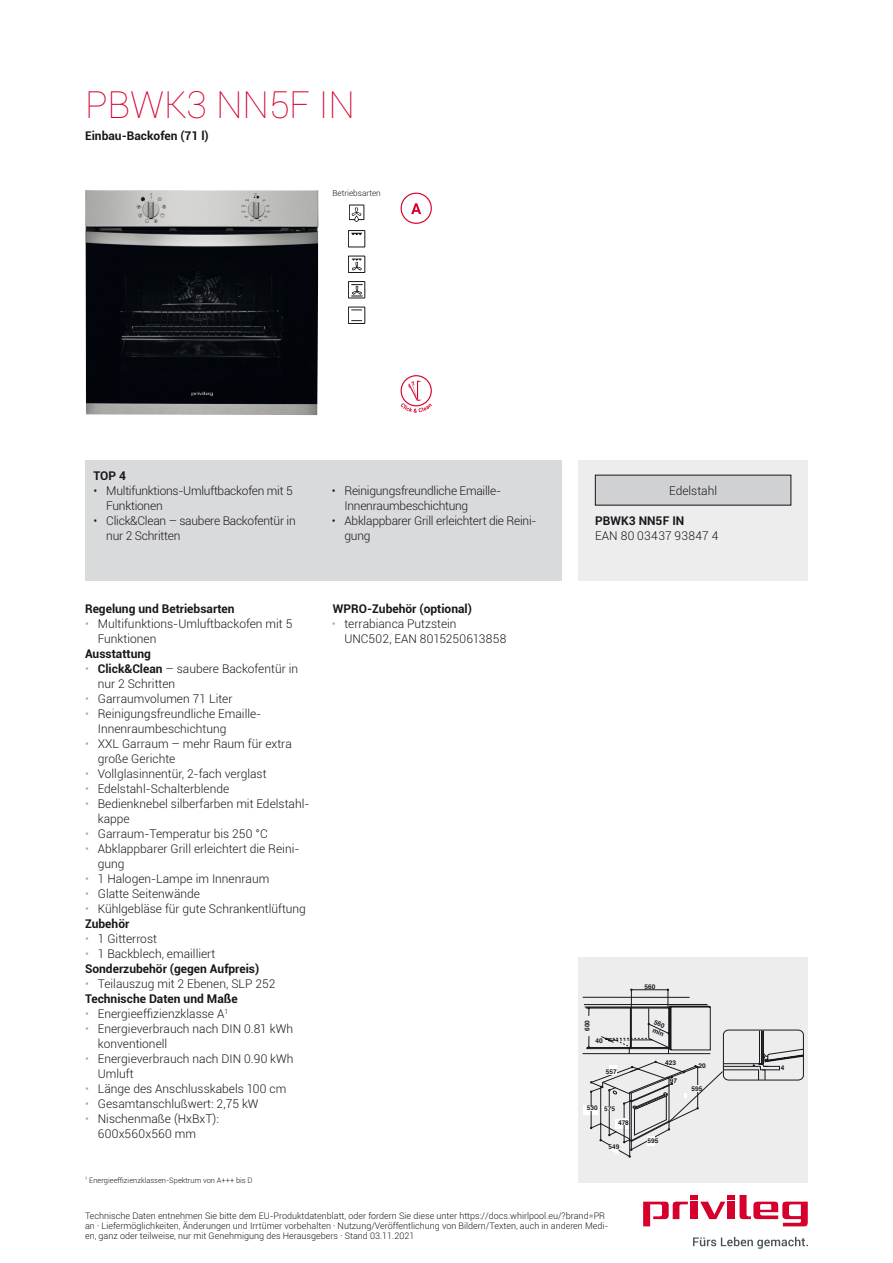
<style>
.page{position:relative;width:893px;height:1263px;background:#fff}
.page>*{position:absolute;margin:0;border:0;box-sizing:border-box;transform-origin:0 0}
.t1{font:100 37.5px "Roboto";color:#d6002d}
.t2{font:300 12px/15px "Roboto";color:#1a171c}
.t3{font:300 12px/15px "Roboto";letter-spacing:-.02em;color:#1a171c}
.t4{font:700 12px/15px "Roboto";color:#1a171c}
.t5{font:300 12px "Roboto";letter-spacing:.025em;color:#1a171c}
.t6{font:300 9px/9.8px "Roboto";color:#1a171c}
.t7{font:300 8.25px "Roboto";color:#1a171c}
.t8{font:300 7.5px "Roboto";color:#1a171c}
.t9{font:700 6.6px/7.8px "Helvetica";color:#1a171c}
.s1{color:#a7a9ab}
.s2{font-weight:700}
.s3{font-weight:300;color:#a7a9ab}
.s4{font-weight:300}
</style>
<div class="page">
<svg style="left:643px;top:1195px;width:165px;height:31px"></svg>
<div style="left:728px;top:1201px;width:7px;height:18px;background:#d6002d"></div>
<div style="left:691px;top:1201px;width:7px;height:18px;background:#d6002d"></div>
<svg style="left:693px;top:1237px;width:115px;height:12px"></svg>
<img style="left:85px;top:190px;width:233px;height:225px">
<div style="left:349px;top:205px;width:15px;height:15px;border:1px solid #1a171c"></div>
<svg style="left:352px;top:207px;width:9px;height:15px"></svg>
<div style="left:348px;top:230px;width:17px;height:17px;border:1px solid #1a171c"></div>
<svg style="left:351px;top:233px;width:11px;height:2px"></svg>
<svg style="left:348px;top:256px;width:17px;height:16px"></svg>
<div style="left:348px;top:256px;width:17px;height:17px;border:1px solid #1a171c"></div>
<svg style="left:352px;top:259px;width:10px;height:12px"></svg>
<div style="left:348px;top:281px;width:17px;height:17px;border:1px solid #1a171c"></div>
<svg style="left:351px;top:284px;width:12px;height:12px"></svg>
<div style="left:348px;top:307px;width:17px;height:17px;border:1px solid #1a171c"></div>
<svg style="left:400px;top:192px;width:32px;height:32px"></svg>
<svg style="left:400px;top:375px;width:32px;height:38px"></svg>
<div style="left:85px;top:460px;width:476px;height:120px;background:#d9dadb"></div>
<div style="left:578px;top:460px;width:230px;height:120px;background:#ededee"></div>
<div style="left:595px;top:475px;width:196px;height:30px;background:#d0d1d2"></div>
<div style="left:578px;top:958px;width:230px;height:225px;background:#ededee"></div>
<svg style="left:583px;top:989px;width:221px;height:168px"></svg>
<h1 class="t1" style="left:85px;top:78px;width:271px">PBWK3 NN5F IN</h1>
<p class="t4" style="left:85px;top:128px;width:125px">Einbau-Backofen (71 l)</p>
<p class="t7" style="left:332px;top:188px;width:50px">Betriebsarten</p>
<p class="t4" style="left:94px;top:467px;width:34px">TOP 4</p>
<p class="t3" style="left:106px;top:483px;width:188px;text-indent:-13px">• Multifunktions-Umluftbackofen mit 5<br>Funktionen</p>
<p class="t3" style="left:106px;top:513px;width:191px;text-indent:-13px">• Click&amp;Clean – saubere Backofentür in nur 2 Schritten</p>
<p class="t3" style="left:344px;top:483px;width:158px;text-indent:-13px">• Reinigungsfreundliche Email le-<br>Innenraumbeschichtung</p>
<p class="t3" style="left:344px;top:513px;width:194px;text-indent:-13px">• Abklappbarer Grill erleichtert die Reini&shy;gung</p>
<p class="t4" style="left:85px;top:601px;width:151px">Regelung und Betriebsarten</p>
<p class="t2" style="left:98px;top:616px;width:196px;text-indent:-13px"><span class="s1">•</span> Multifunktions-Umluftbackofen mit 5<br>Funktionen</p>
<p class="t4" style="left:85px;top:646px;width:68px">Ausstattung</p>
<p class="t2" style="left:98px;top:661px;width:202px;text-indent:-13px"><span class="s1">•</span> <span class="s2">Click&amp;Clean</span> – saubere Backofentür in nur 2 Schritten</p>
<p class="t2" style="left:85px;top:691px;width:149px"><span class="s1">•</span> Garraumvolumen 71 Liter</p>
<p class="t2" style="left:98px;top:706px;width:165px;text-indent:-13px"><span class="s1">•</span> Reinigungsfreundliche Email le-<br>Innenraumbeschichtung</p>
<p class="t2" style="left:98px;top:736px;width:196px;text-indent:-13px"><span class="s1">•</span> XXL Garraum – mehr Raum für extra große Gerichte</p>
<p class="t2" style="left:85px;top:766px;width:183px"><span class="s1">•</span> Vollglasinnentür, 2-fach verglast</p>
<p class="t2" style="left:85px;top:781px;width:146px"><span class="s1">•</span> Edelstahl-Schalterblende</p>
<p class="t2" style="left:98px;top:796px;width:213px;text-indent:-13px"><span class="s1">•</span> Bedienknebel silberfarben mit Edelstahl&shy;kappe</p>
<p class="t2" style="left:85px;top:826px;width:184px"><span class="s1">•</span> Garraum-Temperatur bis 250 °C</p>
<p class="t2" style="left:98px;top:841px;width:203px;text-indent:-13px"><span class="s1">•</span> Abklappbarer Grill erleichtert die Reini&shy;gung</p>
<p class="t2" style="left:85px;top:871px;width:186px"><span class="s1">•</span> 1 Halogen-Lampe im Innenraum</p>
<p class="t2" style="left:85px;top:886px;width:116px"><span class="s1">•</span> Glatte Seitenwände</p>
<p class="t2" style="left:85px;top:901px;width:222px"><span class="s1">•</span> Kühlgebläse für gute Schrankentlüftung<br><span class="s2">Zubehör</span></p>
<p class="t2" style="left:85px;top:931px;width:73px"><span class="s1">•</span> 1 Gitterrost</p>
<p class="t4" style="left:85px;top:946px;width:176px"><span class="s3">•</span> <span class="s4">1 Backblech, emailliert<br></span>Sonderzubehör (gegen Aufpreis)</p>
<p class="t2" style="left:85px;top:976px;width:192px"><span class="s1">•</span> Teilauszug mit 2 Ebenen, SLP 252<br><span class="s2">Technische Daten und Maße</span></p>
<p class="t2" style="left:85px;top:1006px;width:145px"><span class="s1">•</span> Energieeffizienzklasse A<sup>1</sup></p>
<p class="t2" style="left:98px;top:1021px;width:197px;text-indent:-13px"><span class="s1">•</span> Energieverbrauch nach DIN 0.81 kWh konventionell</p>
<p class="t2" style="left:98px;top:1051px;width:197px;text-indent:-13px"><span class="s1">•</span> Energieverbrauch nach DIN 0.90 kWh<br>Umluft</p>
<p class="t2" style="left:85px;top:1081px;width:203px"><span class="s1">•</span> Länge des Anschlusskabels 100 cm</p>
<p class="t2" style="left:85px;top:1096px;width:175px"><span class="s1">•</span> Gesamtanschlußwert: 2,75 kW</p>
<p class="t2" style="left:98px;top:1111px;width:123px;text-indent:-13px"><span class="s1">•</span> Nischenmaße (HxBxT):<br>600x560x560 mm</p>
<p class="t8" style="left:85px;top:1175px;width:169px"><sup>1</sup> Energieeffizienzklassen-Spektrum von A+++ bis D</p>
<p class="t4" style="left:333px;top:601px;width:141px">WPRO-Zubehör (optional)</p>
<p class="t2" style="left:344px;top:616px;width:163px;text-indent:-13px"><span class="s1">•</span> terrabianca Putzstein<br>UNC502, EAN 8015250613858</p>
<p class="t2" style="left:669px;top:482px;width:49px">Edelstahl</p>
<p class="t4" style="left:595px;top:513px;width:91px">PBWK3 NN5F IN</p>
<p class="t5" style="left:595px;top:527px;width:125px">EAN 80 03437 93847 4</p>
<p class="t9" style="left:583px;top:1031px;width:12px;rotate:-90deg">600</p>
<p class="t9" style="left:595px;top:1037px;width:9px">40</p>
<p class="t9" style="left:606px;top:1068px;width:12px">557</p>
<p class="t9" style="left:587px;top:1104px;width:30px">530 575</p>
<p class="t9" style="left:618px;top:1119px;width:12px">478</p>
<p class="t9" style="left:608px;top:1143px;width:12px">549</p>
<p class="t9" style="left:644px;top:983px;width:12px">560</p>
<p class="t9" style="left:656px;top:1018px;width:15px;rotate:22deg">560 min</p>
<p class="t9" style="left:665px;top:1059px;width:12px">423</p>
<p class="t9" style="left:670px;top:1077px;width:9px">97</p>
<p class="t9" style="left:699px;top:1062px;width:9px">20</p>
<p class="t9" style="left:692px;top:1084px;width:12px">595</p>
<p class="t9" style="left:648px;top:1137px;width:12px">595</p>
<p class="t6" style="left:85px;top:1211px;width:525px">Technische Daten entnehmen Sie bitte dem EU-Produktdatenblatt, oder fordern Sie diese unter https://docs.whirlpool.eu/?brand=PR an · Liefermöglichkeiten, Änderungen und Irrtümer vorbehalten · Nutzung/Veröffentlichung von Bildern/Texten, auch in anderen Medi&shy;en, ganz oder teilweise, nur mit Genehmigung des Herausgebers · Stand 03.11.2021</p>
<p class="t9" style="left:781px;top:1064px;width:5px">4</p>
</div>
